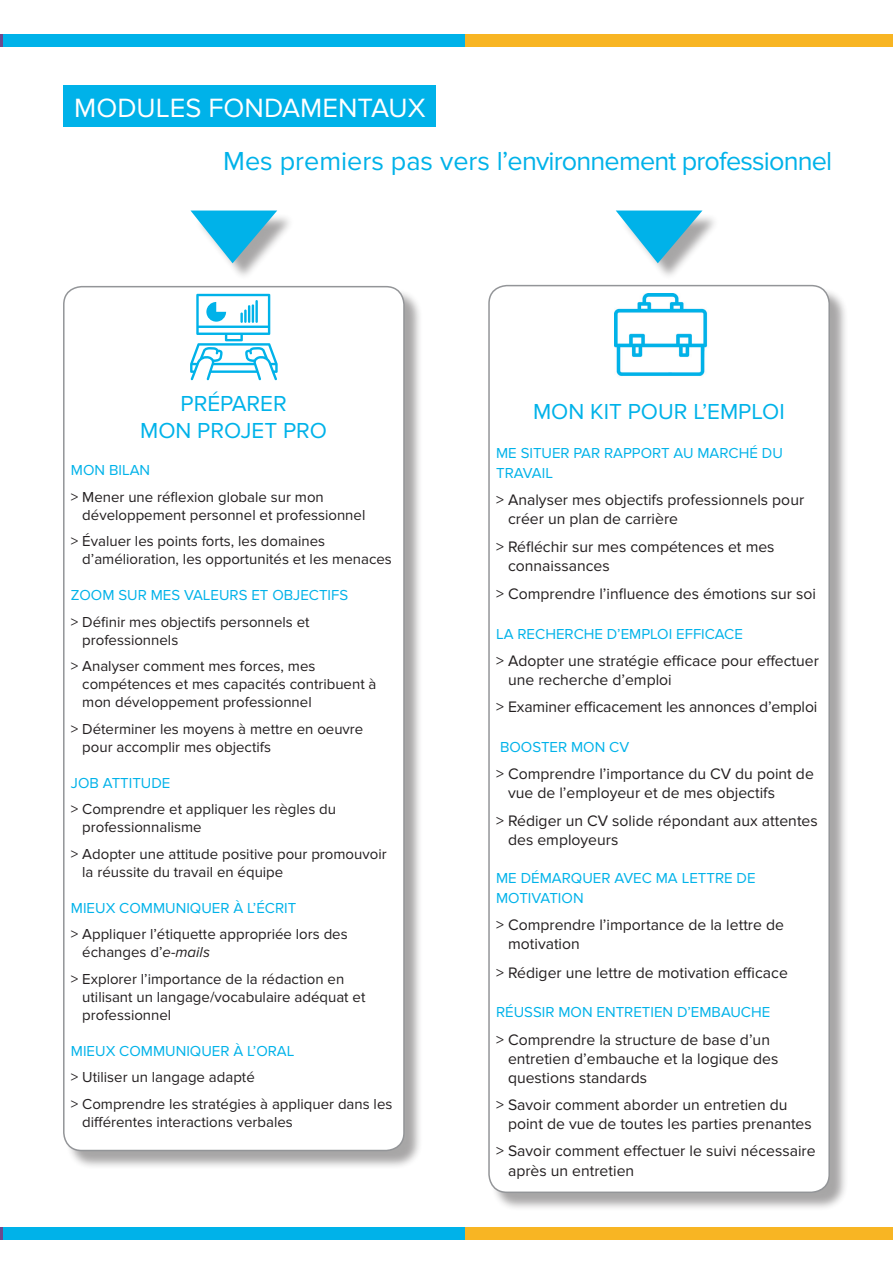
<style>
.page{position:relative;width:893px;height:1276px;background:#fff}
.page>*{position:absolute;margin:0;border:0;box-sizing:border-box;transform-origin:0 0}
.t1{font:27.45px "Proxima Nova";color:#fff}
.t2{font:27px "Proxima Nova";letter-spacing:-.03em;color:#00b2e9}
.t3{font:22.5px/27px "Proxima Nova";color:#00b2e9;text-align:center}
.t4{font:15.75px/18.9px "Proxima Nova";color:#231f20}
.t5{font:15px/18px "Proxima Nova";color:#231f20}
.t6{font:15px/19.8px "Proxima Nova";color:#00b2e9}
.s1{font-style:italic}
</style>
<div class="page">
<div style="left:194px;top:213px;width:101px;height:68px;background:#231f20;opacity:.4"></div>
<svg style="left:190px;top:210px;width:87px;height:53px"></svg>
<div style="left:619px;top:213px;width:101px;height:68px;background:#231f20;opacity:.4"></div>
<svg style="left:616px;top:210px;width:86px;height:53px"></svg>
<div style="left:65px;top:288px;width:358px;height:881px;background:#231f20;opacity:.4"></div>
<div style="left:64px;top:287px;width:340px;height:863px;background:#fff;border-radius:18px"></div>
<div style="left:63px;top:286px;width:342px;height:865px;border:2px solid #939598;border-radius:18px"></div>
<div style="left:490px;top:287px;width:358px;height:925px;background:#231f20;opacity:.4"></div>
<div style="left:489px;top:286px;width:340px;height:906px;background:#fff;border-radius:18px"></div>
<div style="left:488px;top:285px;width:342px;height:908px;border:2px solid #939598;border-radius:18px"></div>
<div style="left:0;top:34px;width:6px;height:13px;background:#6e498d"></div>
<div style="left:463px;top:34px;width:430px;height:13px;background:#f8b523"></div>
<div style="left:3px;top:34px;width:462px;height:13px;background:#00b2e9"></div>
<div style="left:0;top:1227px;width:6px;height:12px;background:#6e498d"></div>
<div style="left:463px;top:1227px;width:430px;height:12px;background:#f8b523"></div>
<div style="left:3px;top:1227px;width:462px;height:12px;background:#00b2e9"></div>
<div style="left:64px;top:85px;width:372px;height:42px;background:#00b2e9"></div>
<svg style="left:190px;top:294px;width:88px;height:86px"></svg>
<img style="left:614px;top:294px;width:94px;height:82px">
<h1 class="t1" style="left:74px;top:92px;width:353px">MODULES FONDAMENTAUX</h1>
<h2 class="t2" style="left:223px;top:146px;width:611px">Mes premiers pas vers l’environnement professionnel</h2>
<h3 class="t3" style="left:140px;top:390px;width:189px">PRÉPARER<br>MON PROJET PRO</h3>
<p class="t6" style="left:71px;top:460px;width:81px">MON BILAN</p>
<p class="t5" style="left:82px;top:488px;width:285px;text-indent:-11px">&gt; Mener une réflexion globale sur mon développement personnel et professionnel</p>
<p class="t5" style="left:82px;top:532px;width:311px;text-indent:-11px">&gt; Évaluer les points forts, les domaines d’amélioration, les opportunités et les menaces</p>
<p class="t6" style="left:71px;top:585px;width:279px">ZOOM SUR MES VALEURS ET OBJECTIFS</p>
<p class="t5" style="left:82px;top:613px;width:229px;text-indent:-11px">&gt; Définir mes objectifs personnels et professionnels</p>
<p class="t5" style="left:82px;top:657px;width:296px;text-indent:-11px">&gt; Analyser comment mes forces, mes compétences et mes capacités contribuent à mon développement professionnel</p>
<p class="t5" style="left:82px;top:720px;width:283px;text-indent:-11px">&gt; Déterminer les moyens à mettre en oeuvre pour accomplir mes objectifs</p>
<p class="t6" style="left:71px;top:773px;width:101px">JOB ATTITUDE</p>
<p class="t5" style="left:82px;top:800px;width:255px;text-indent:-11px">&gt; Comprendre et appliquer les règles du professionnalisme</p>
<p class="t5" style="left:82px;top:845px;width:306px;text-indent:-11px">&gt; Adopter une attitude positive pour promouvoir la réussite du travail en équipe</p>
<p class="t6" style="left:71px;top:898px;width:227px">MIEUX COMMUNIQUER À L’ÉCRIT</p>
<p class="t5" style="left:82px;top:925px;width:267px;text-indent:-11px">&gt; Appliquer l’étiquette appropriée lors des échanges d’<span class="s1">e-mails</span></p>
<p class="t5" style="left:82px;top:970px;width:285px;text-indent:-11px">&gt; Explorer l’importance de la rédaction en utilisant un langage/vocabulaire adéquat et professionnel</p>
<p class="t6" style="left:71px;top:1041px;width:225px">MIEUX COMMUNIQUER À L’ORAL</p>
<p class="t5" style="left:71px;top:1064px;width:323px;line-height:26.5px">&gt; Utiliser un langage adapté<br>&gt; Comprendre les stratégies à appliquer dans les</p>
<p class="t5" style="left:82px;top:1113px;width:212px">différentes interactions verbales</p>
<h3 class="t3" style="left:533px;top:398px;width:253px">MON KIT POUR L’EMPLOI</h3>
<p class="t6" style="left:496px;top:443px;width:288px">ME SITUER PAR RAPPORT AU MARCHÉ DU<br>TRAVAIL</p>
<p class="t4" style="left:508px;top:491px;width:298px;text-indent:-12px">&gt; Analyser mes objectifs professionnels pour créer un plan de carrière</p>
<p class="t4" style="left:508px;top:537px;width:268px;text-indent:-12px">&gt; Réfléchir sur mes compétences et mes connaissances</p>
<p class="t4" style="left:496px;top:584px;width:321px">&gt; Comprendre l’influence des émotions sur soi</p>
<p class="t6" style="left:496px;top:624px;width:248px">LA RECHERCHE D’EMPLOI EFFICACE</p>
<p class="t4" style="left:508px;top:651px;width:312px;text-indent:-12px">&gt; Adopter une stratégie efficace pour effectuer une recherche d’emploi</p>
<p class="t4" style="left:496px;top:698px;width:323px">&gt; Examiner efficacement les annonces d’emploi</p>
<p class="t6" style="left:500px;top:737px;width:131px">BOOSTER MON CV</p>
<p class="t4" style="left:508px;top:765px;width:307px;text-indent:-12px">&gt; Comprendre l’importance du CV du point de vue de l’employeur et de mes objectifs</p>
<p class="t4" style="left:508px;top:810px;width:311px;line-height:19.8px;text-indent:-12px">&gt; Rédiger un CV solide répondant aux attentes des employeurs</p>
<p class="t6" style="left:496px;top:868px;width:261px">ME DÉMARQUER AVEC MA LETTRE DE<br>MOTIVATION</p>
<p class="t4" style="left:508px;top:916px;width:277px;text-indent:-12px">&gt; Comprendre l’importance de la lettre de motivation</p>
<p class="t4" style="left:496px;top:963px;width:293px">&gt; Rédiger une lettre de motivation efficace</p>
<p class="t6" style="left:496px;top:1002px;width:276px">RÉUSSIR MON ENTRETIEN D’EMBAUCHE</p>
<p class="t4" style="left:508px;top:1030px;width:272px;text-indent:-12px">&gt; Comprendre la structure de base d’un entretien d’embauche et la logique des questions standards</p>
<p class="t4" style="left:508px;top:1095px;width:305px;text-indent:-12px">&gt; Savoir comment aborder un entretien du point de vue de toutes les parties prenantes</p>
<p class="t4" style="left:508px;top:1141px;width:309px;line-height:19.8px;text-indent:-12px">&gt; Savoir comment effectuer le suivi nécessaire après un entretien</p>
</div>
